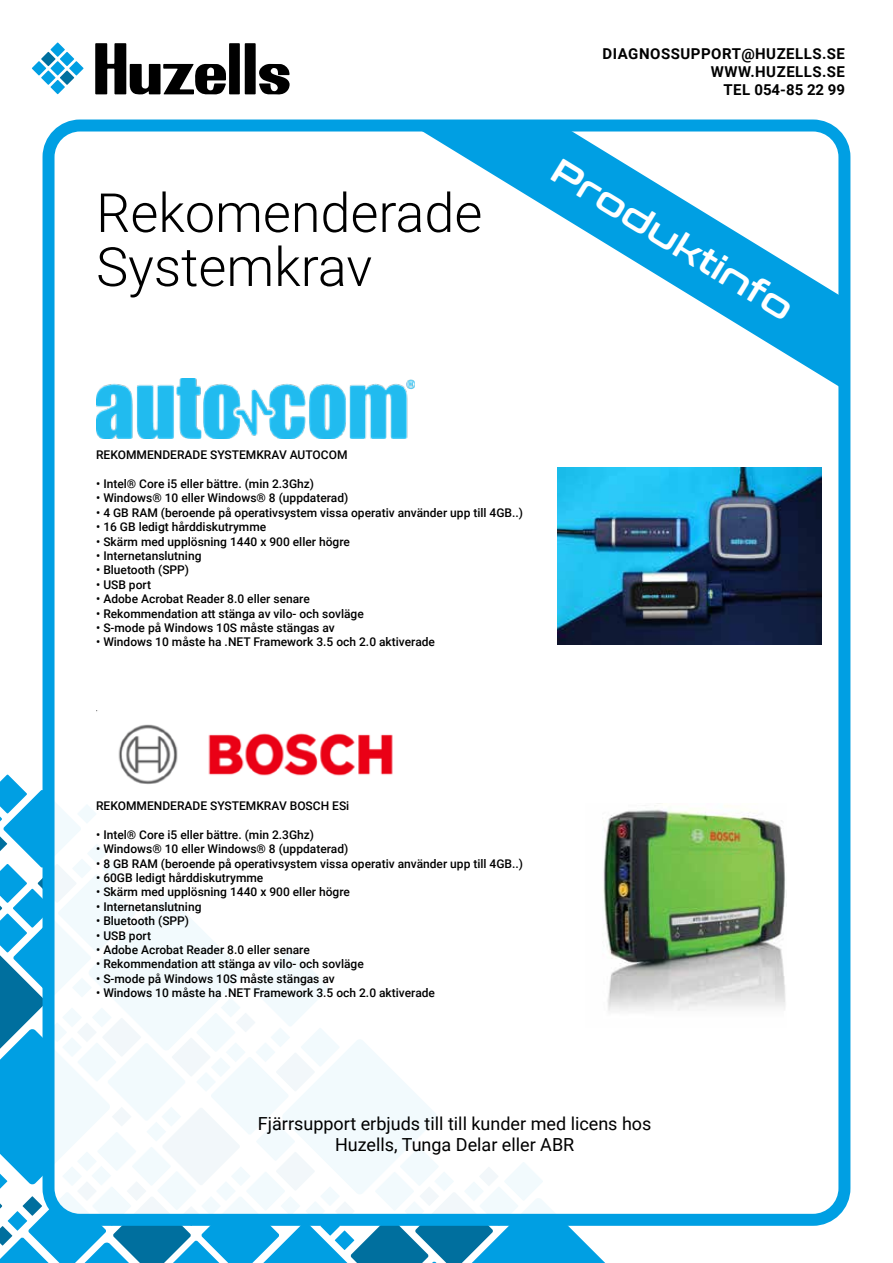
<style>
.page{position:relative;width:893px;height:1263px;background:#fff}
.page>*{position:absolute;margin:0;border:0;box-sizing:border-box;transform-origin:0 0}
.t1{font:300 54px/54px "Roboto";color:#000}
.t2{font:34.95px "Conthrax Sb";color:#fff}
.t3{font:18px/21.6px "Roboto";color:#000;text-align:center}
.t4{font:700 15px/18px "Roboto";letter-spacing:.035em;color:#000;text-align:right}
.t5{font:500 12px "Roboto";color:#000}
</style>
<div class="page">
<svg style="left:60px;top:70px;width:14px;height:15px"></svg>
<svg style="left:41px;top:52px;width:15px;height:14px"></svg>
<svg style="left:50px;top:80px;width:15px;height:14px"></svg>
<svg style="left:69px;top:61px;width:15px;height:15px"></svg>
<svg style="left:41px;top:70px;width:15px;height:15px"></svg>
<svg style="left:51px;top:61px;width:14px;height:15px"></svg>
<svg style="left:60px;top:52px;width:14px;height:14px"></svg>
<svg style="left:32px;top:61px;width:14px;height:15px"></svg>
<svg style="left:51px;top:43px;width:14px;height:14px"></svg>
<div style="left:229px;top:43px;width:11px;height:51px;background:#000"></div>
<div style="left:245px;top:43px;width:11px;height:51px;background:#000"></div>
<svg style="left:259px;top:64px;width:31px;height:30px"></svg>
<svg style="left:95px;top:43px;width:131px;height:51px"></svg>
<svg style="left:0;top:774px;width:605px;height:489px"></svg>
<div style="left:49px;top:125px;width:795px;height:1095px;background:#fff;border-radius:32px"></div>
<div style="left:43px;top:119px;width:807px;height:1107px;border:12px solid #009fe3;border-radius:32px"></div>
<svg style="left:421px;top:131px;width:418px;height:256px"></svg>
<img style="left:96px;top:711px;width:297px;height:73px">
<img style="left:96px;top:378px;width:319px;height:60px">
<img style="left:603px;top:805px;width:184px;height:206px">
<img style="left:557px;top:468px;width:265px;height:176px">
<h1 class="t1" style="left:96px;top:184px;width:388px">Rekomenderade<br>Systemkrav</h1>
<p class="t4" style="left:602px;top:44px;width:244px">DIAGNOSSUPPORT@HUZELLS.SE<br>WWW.HUZELLS.SE<br>TEL 054-85 22 99</p>
<h2 class="t2" style="left:570px;top:144px;width:277px;rotate:32deg">Produktinfo</h2>
<p class="t5" style="left:96px;top:446px;width:253px">REKOMMENDERADE SYSTEMKRAV AUTOCOM</p>
<p class="t5" style="left:96px;top:475px;width:219px">• Intel® Core i5 eller bättre. (min 2.3Ghz)</p>
<p class="t5" style="left:96px;top:490px;width:254px">• Windows® 10 eller Windows® 8 (uppdaterad)</p>
<p class="t5" style="left:96px;top:504px;width:428px">• 4 GB RAM (beroende på operativsystem vissa operativ använder upp till 4GB..)</p>
<p class="t5" style="left:96px;top:518px;width:172px">• 16 GB ledigt hårddiskutrymme</p>
<p class="t5" style="left:96px;top:533px;width:255px">• Skärm med upplösning 1440 x 900 eller högre</p>
<p class="t5" style="left:96px;top:547px;width:107px">• Internetanslutning</p>
<p class="t5" style="left:96px;top:562px;width:95px">• Bluetooth (SPP)</p>
<p class="t5" style="left:96px;top:576px;width:56px">• USB port</p>
<p class="t5" style="left:96px;top:590px;width:215px">• Adobe Acrobat Reader 8.0 eller senare</p>
<p class="t5" style="left:96px;top:605px;width:269px">• Rekommendation att stänga av vilo- och sovläge</p>
<p class="t5" style="left:96px;top:619px;width:240px">• S-mode på Windows 10S måste stängas av</p>
<p class="t5" style="left:96px;top:634px;width:340px">• Windows 10 måste ha .NET Framework 3.5 och 2.0 aktiverade</p>
<p class="t5" style="left:96px;top:797px;width:255px">REKOMMENDERADE SYSTEMKRAV BOSCH ESi</p>
<p class="t5" style="left:96px;top:826px;width:219px">• Intel® Core i5 eller bättre. (min 2.3Ghz)</p>
<p class="t5" style="left:96px;top:840px;width:254px">• Windows® 10 eller Windows® 8 (uppdaterad)</p>
<p class="t5" style="left:96px;top:855px;width:428px">• 8 GB RAM (beroende på operativsystem vissa operativ använder upp till 4GB..)</p>
<p class="t5" style="left:96px;top:869px;width:169px">• 60GB ledigt hårddiskutrymme</p>
<p class="t5" style="left:96px;top:884px;width:255px">• Skärm med upplösning 1440 x 900 eller högre</p>
<p class="t5" style="left:96px;top:898px;width:107px">• Internetanslutning</p>
<p class="t5" style="left:96px;top:912px;width:95px">• Bluetooth (SPP)</p>
<p class="t5" style="left:96px;top:927px;width:56px">• USB port</p>
<p class="t5" style="left:96px;top:941px;width:215px">• Adobe Acrobat Reader 8.0 eller senare</p>
<p class="t5" style="left:96px;top:956px;width:269px">• Rekommendation att stänga av vilo- och sovläge</p>
<p class="t5" style="left:96px;top:970px;width:240px">• S-mode på Windows 10S måste stängas av</p>
<p class="t5" style="left:96px;top:984px;width:340px">• Windows 10 måste ha .NET Framework 3.5 och 2.0 aktiverade</p>
<h3 class="t3" style="left:258px;top:1112px;width:395px">Fjärrsupport erbjuds till till kunder med licens hos<br>Huzells, Tunga Delar eller ABR</h3>
</div>
